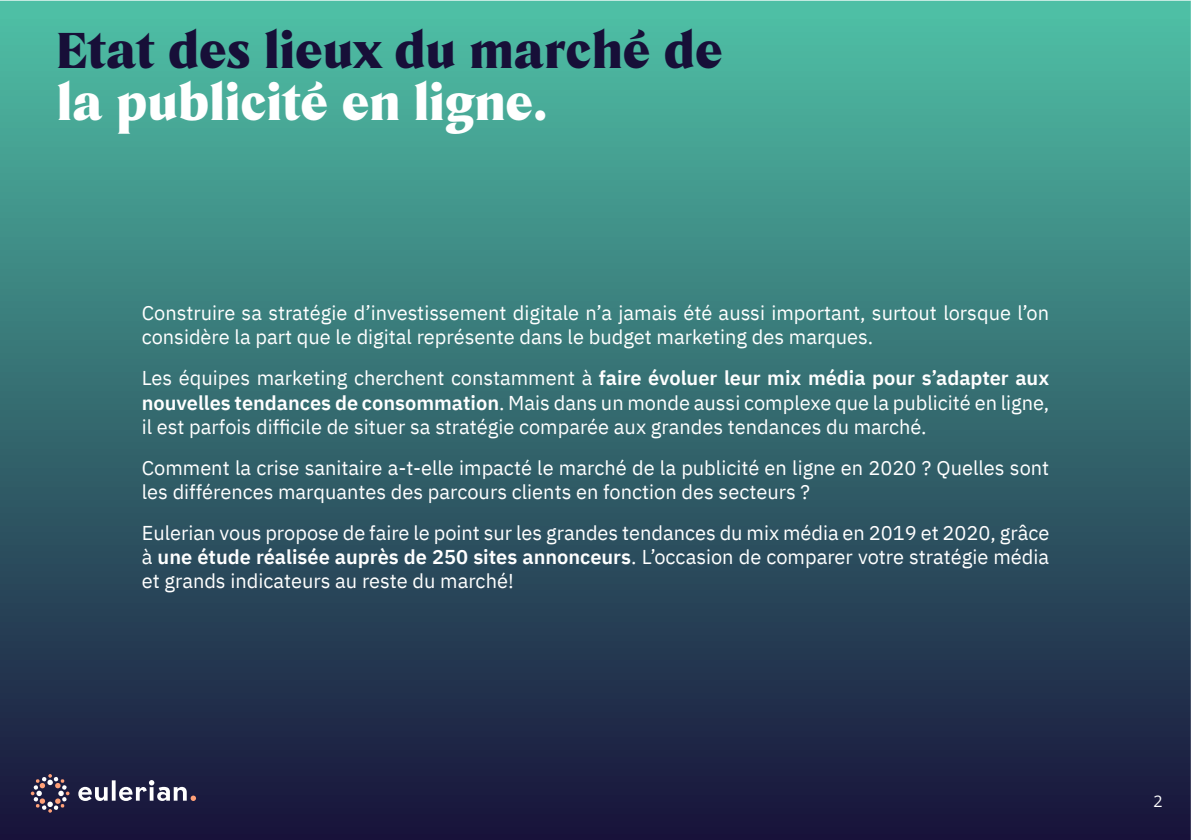
<style>
.page{position:relative;width:1191px;height:840px;background:#fff}
.page>*{position:absolute;margin:0;border:0;box-sizing:border-box;transform-origin:0 0}
.t1{font:900 48px "Tongari Display";color:#170f38}
.t2{font:900 48px "Tongari Display";color:#fff}
.t3{font:20px/24px "IBM Plex Sans";color:#fff}
.t4{font:16px "Open Sans";color:#fff}
.s1{font-weight:600}
</style>
<div class="page">
<img style="left:0;top:1px;width:1190px;height:838px">
<svg style="left:78px;top:779px;width:118px;height:21px"></svg>
<svg style="left:31px;top:773px;width:38px;height:39px"></svg>
<h1 class="t1" style="left:57px;top:28px;width:667px">Etat des lieux du marché de</h1>
<h1 class="t2" style="left:57px;top:80px;width:491px">la publicité en ligne.</h1>
<p class="t3" style="left:142px;top:302px;width:909px">Construire sa stratégie d’investissement digitale n’a jamais été aussi important, surtout lorsque l’on considère la part que le digital représente dans le budget marketing des marques.</p>
<p class="t3" style="left:142px;top:367px;width:909px;text-align:justify">Les équipes marketing cherchent constamment à <span class="s1">faire évoluer leur mix média pour s’adapter aux nouvelles tendances de consommation</span>. Mais dans un monde aussi complexe que la publicité en ligne, il est parfois difficile de situer sa stratégie comparée aux grandes tendances du marché.</p>
<p class="t3" style="left:142px;top:456px;width:909px">Comment la crise sanitaire a-t-elle impacté le marché de la publicité en ligne en 2020 ? Quelles sont les différences marquantes des parcours clients en fonction des secteurs ?</p>
<p class="t3" style="left:142px;top:521px;width:909px;text-align:justify">Eulerian vous propose de faire le point sur les grandes tendances du mix média en 2019 et 2020, grâce à <span class="s1">une étude réalisée auprès de 250 sites annonceurs</span>. L’occasion de comparer votre stratégie média et grands indicateurs au reste du marché!</p>
<p class="t4" style="left:1153px;top:792px;width:11px">2</p>
</div>
